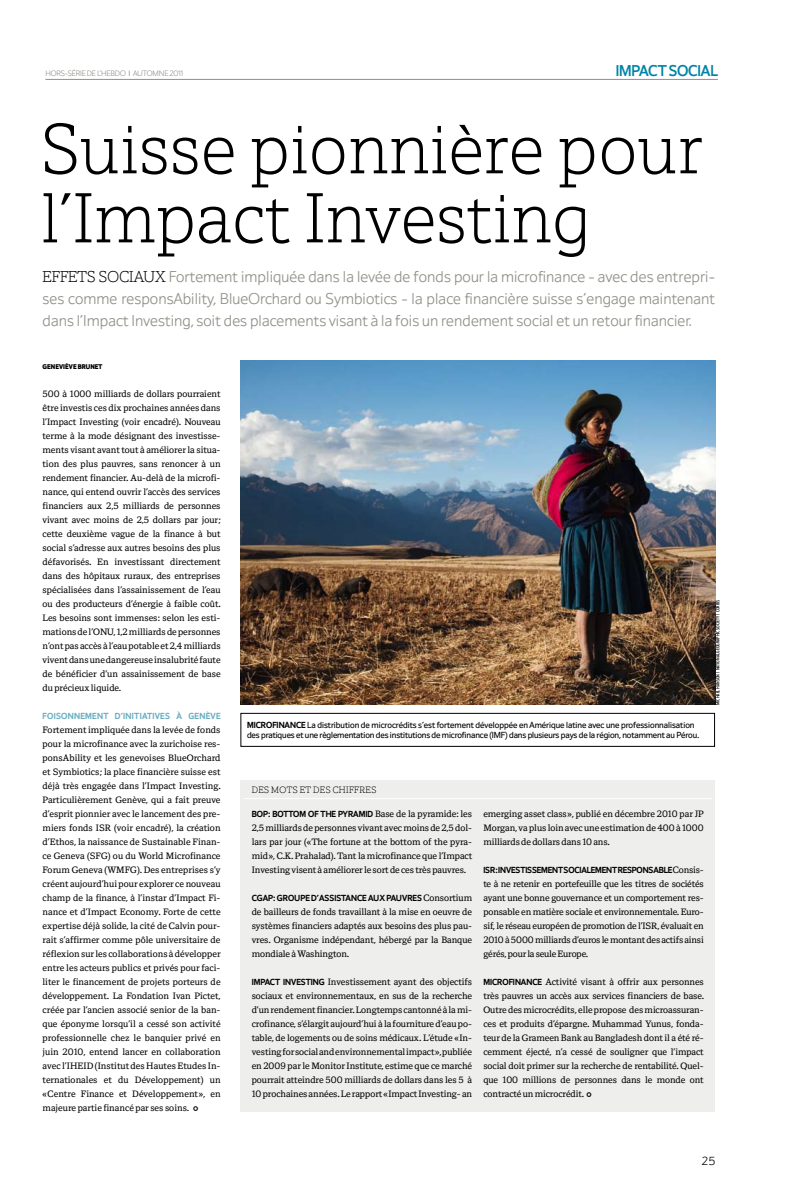
<style>
.page{position:relative;width:786px;height:1183px;background:#fff}
.page>*{position:absolute;margin:0;border:0;box-sizing:border-box;transform-origin:0 0}
.t1{font:300 72px/69px "Hebdo Egyptian";letter-spacing:.02em;color:#000}
.t2{font:300 16px/22px "Hebdo Sans";letter-spacing:.01em;color:#8f9288;text-align:justify}
.t3{font:500 16px "Hebdo Sans";letter-spacing:-.01em;color:#0083a7}
.t4{font:300 12px "Hebdo Sans";color:#000}
.t5{font:9.4px/14px "Hebdo Text";color:#000;text-align:justify}
.t6{font:300 9.4px "Hebdo Egyptian";letter-spacing:.045em;color:#000}
.t7{font:9px/9.5px "Hebdo Sans";color:#000}
.t8{font:700 9px "Hebdo Sans";letter-spacing:-.01em;color:#000}
.t9{font:700 9px "Hebdo Sans";letter-spacing:.03em;color:#68adc1}
.t10{font:300 8px "Hebdo Sans";letter-spacing:-.01em;color:#8f9288}
.t11{font:900 7px "Hebdo Sans";letter-spacing:.01em;color:#000}
.t12{font:5px "Hebdo Sans Cond";color:#000}
.s1{font-family:"Hebdo Egyptian";color:#000}
.s2{font-weight:700}
.s3{font-family:"Hebdo Text";font-weight:400;font-size:9.4px}
.s4{font-family:"Hebdo Sans";font-weight:700;font-size:9px}
</style>
<div class="page">
<div style="left:240px;top:780px;width:474px;height:331px;background:#eeefec"></div>
<hr style="left:243px;top:797px;width:468px;height:1px;background:#fff">
<img style="left:240px;top:360px;width:474px;height:344px">
<div style="left:240px;top:712px;width:474px;height:34px;border:1px solid #000"></div>
<hr style="left:45px;top:79px;width:672px;height:1px;background:#8f9288">
<p class="t10" style="left:45px;top:69px;width:139px">Hors-série de L’Hebdo | automne 2011</p>
<h2 class="t3" style="left:615px;top:62px;width:103px">IMPACTSOCIAL</h2>
<h1 class="t1" style="left:41px;top:121px;width:661px">Suisse pionnière pour l’Impact Investing</h1>
<p class="t2" style="left:43px;top:266px;width:673px"><span class="s1">Effets sociaux</span> Fortement impliquée dans la levée de fonds pour la microfinance - avec des entrepri&shy;ses comme responsAbility, BlueOrchard ou Symbiotics - la place financière suisse s’engage maintenant dans l’Impact Investing, soit des placements visant à la fois un rendement social et un retour financier.</p>
<p class="t11" style="left:43px;top:362px;width:61px">GENEVIÈVE BRUNET</p>
<p class="t5" style="left:43px;top:387px;width:179px">500 à 1000 milliards de dollars pourraient être investis ces dix prochaines années dans l’Impact Investing (voir encadré). Nouveau terme à la mode désignant des investisse&shy;ments visant avant tout à améliorer la situa&shy;tion des plus pauvres, sans renoncer à un rendement financier. Au-delà de la microfi&shy;nance, qui entend ouvrir l’accès des services financiers aux 2,5 milliards de personnes vivant avec moins de 2,5 dollars par jour; cette deuxième vague de la finance à but social s’adresse aux autres besoins des plus défavorisés. En investissant directement dans des hôpitaux ruraux, des entreprises spécialisées dans l’assainissement de l’eau ou des producteurs d’énergie à faible coût.<br>Les besoins sont immenses: selon les esti&shy;mations de l’ONU, 1,2 milliards de personnes n’ont pas accès à l’eau potable et 2,4 milliards vivent dans une dangereuse insalubrité faute de bénéficier d’un assainissement de base du précieux liquide.</p>
<p class="t9" style="left:43px;top:710px;width:179px">FOISONNEMENT D’INITIATIVES À GENÈVE</p>
<p class="t5" style="left:43px;top:723px;width:179px">Fortement impliquée dans la levée de fonds pour la microfinance avec la zurichoise res&shy;ponsAbility et les genevoises BlueOrchard et Symbiotics; la place financière suisse est déjà très engagée dans l’Impact Investing.<br>Particulièrement Genève, qui a fait preuve d’esprit pionnier avec le lancement des pre&shy;miers fonds ISR (voir encadré), la création d’Ethos, la naissance de Sustainable Finan&shy;ce Geneva (SFG) ou du World Microfinance Forum Geneva (WMFG). Des entreprises s’y créent aujourd’hui pour explorer ce nouveau champ de la finance, à l’instar d’Impact Fi&shy;nance et d’Impact Economy. Forte de cette expertise déjà solide, la cité de Calvin pour&shy;rait s’affirmer comme pôle universitaire de réflexion sur les collaborations à développer entre les acteurs publics et privés pour faci&shy;liter le financement de projets porteurs de développement. La Fondation Ivan Pictet, créée par l’ancien associé senior de la ban&shy;que éponyme lorsqu’il a cessé son activité professionnelle chez le banquier privé en juin 2010, entend lancer en collaboration avec l’IHEID (Institut des Hautes Etudes In&shy;ternationales et du Développement) un «Centre Finance et Développement», en majeure partie financé par ses soins. √</p>
<p class="t7" style="left:247px;top:721px;width:453px"><span class="s2">MICROFINANCE</span> La distribution de microcrédits s’est fortement développée en Amérique latine avec une professionnalisation des pratiques et une règlementation des institutions de microfinance (IMF) dans plusieurs pays de la région, notamment au Pérou.</p>
<p class="t12" style="left:714px;top:704px;width:106px;rotate:-90deg">michael hanson |national geographic society|corbis</p>
<p class="t6" style="left:251px;top:785px;width:120px">des mots et des chiffres</p>
<p class="t8" style="left:251px;top:808px;width:222px">BOP: BOTTOM OF THE PYRAMID <span class="s3">Base de la pyramide: les</span></p>
<p class="t5" style="left:251px;top:821px;width:222px">2,5 milliards de personnes vivant avec moins de 2,5 dol&shy;lars par jour («The fortune at the bottom of the pyra&shy;mid», C.K. Prahalad). Tant la microfinance que l’Impact Investing visent à améliorer le sort de ces très pauvres.</p>
<p class="t8" style="left:251px;top:892px;width:222px">CGAP: GROUPE D’ASSISTANCE AUX PAUVRES <span class="s3">Consortium</span></p>
<p class="t5" style="left:251px;top:905px;width:222px">de bailleurs de fonds travaillant à la mise en oeuvre de systèmes financiers adaptés aux besoins des plus pau&shy;vres. Organisme indépendant, hébergé par la Banque mondiale à Washington.</p>
<p class="t5" style="left:251px;top:975px;width:222px"><span class="s4">IMPACT INVESTING</span> Investissement ayant des objectifs sociaux et environnementaux, en sus de la recherche d’un rendement financier. Longtemps cantonné à la mi&shy;crofinance, s’élargit aujourd’hui à la fourniture d’eau po&shy;table, de logements ou de soins médicaux. L’étude «In&shy;vesting for social and environnemental impact», publiée en 2009 par le Monitor Institute, estime que ce marché pourrait atteindre 500 milliards de dollars dans les 5 à 10 prochaines années. Le rapport «Impact Investing- an</p>
<p class="t5" style="left:483px;top:807px;width:222px">emerging asset class», publié en décembre 2010 par JP Morgan, va plus loin avec une estimation de 400 à 1000 milliards de dollars dans 10 ans.</p>
<p class="t8" style="left:483px;top:864px;width:222px">ISR : INVESTISSEMENT SOCIALEMENT RESPONSABLE <span class="s3">Consis-</span></p>
<p class="t5" style="left:483px;top:877px;width:222px">te à ne retenir en portefeuille que les titres de sociétés ayant une bonne gouvernance et un comportement res&shy;ponsable en matière sociale et environnementale. Euro&shy;sif, le réseau européen de promotion de l’ISR, évaluait en 2010 à 5000 milliards d’euros le montant des actifs ainsi gérés, pour la seule Europe.</p>
<p class="t5" style="left:483px;top:975px;width:222px"><span class="s4">MICROFINANCE</span> Activité visant à offrir aux personnes très pauvres un accès aux services financiers de base.<br>Outre des microcrédits, elle propose des microassuran&shy;ces et produits d’épargne. Muhammad Yunus, fonda&shy;teur de la Grameen Bank au Bangladesh dont il a été ré&shy;cemment éjecté, n’a cessé de souligner que l’impact social doit primer sur la recherche de rentabilité. Quel&shy;que 100 millions de personnes dans le monde ont contracté un microcrédit.√</p>
<p class="t4" style="left:701px;top:1153px;width:15px">25</p>
</div>
